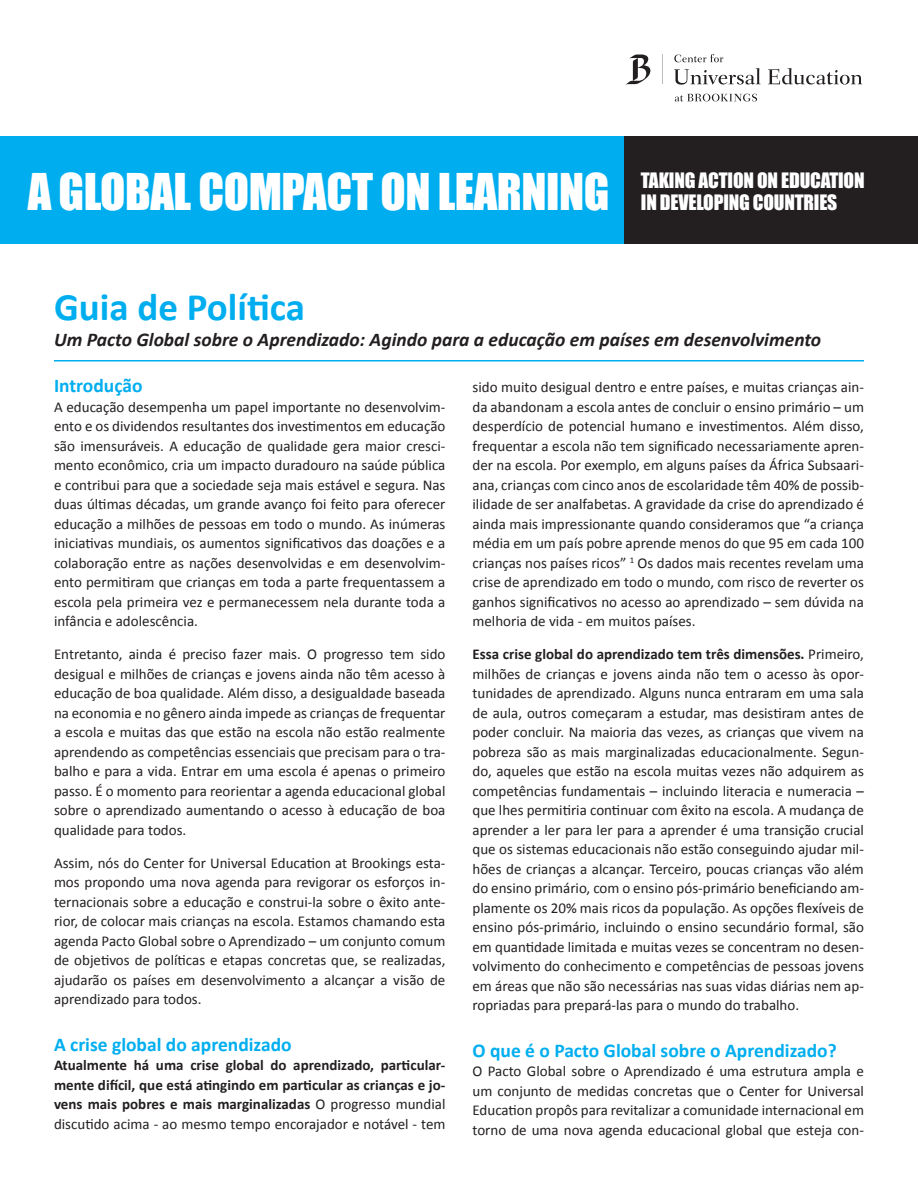
<style>
.page{position:relative;width:918px;height:1188px;background:#fff}
.page>*{position:absolute;margin:0;border:0;box-sizing:border-box;transform-origin:0 0}
.t1{font:46.5px "Impact";letter-spacing:-.01em;color:#fff}
.H1a{font:700 39px "Calibri";color:#00aeef}
.H1b{font:italic 700 19.5px "Calibri";color:#231f20}
.t2{font:700 19.5px "Calibri";color:#00aeef}
.t3{font:19.5px/22.5px "Impact";letter-spacing:-.01em;color:#fff}
.T{font:15px/19.5px "Calibri";color:#231f20;text-align:justify}
.T_after_H{font:15px/19.5px "Calibri";color:#231f20;text-align:justify}
.T_after_H-2{font:700 15px/19.5px "Calibri";color:#231f20;text-align:justify}
.s1{font-weight:400}
.s2{font-weight:700}
</style>
<div class="page">
<div style="left:0;top:136px;width:624px;height:108px;background:#00aeef"></div>
<div style="left:624px;top:136px;width:294px;height:108px;background:#231f20"></div>
<svg style="left:674px;top:54px;width:49px;height:8px"></svg>
<svg style="left:674px;top:68px;width:87px;height:17px"></svg>
<svg style="left:768px;top:68px;width:94px;height:17px"></svg>
<svg style="left:675px;top:94px;width:82px;height:8px"></svg>
<svg style="left:662px;top:55px;width:1px;height:29px"></svg>
<svg style="left:625px;top:55px;width:25px;height:30px"></svg>
<hr style="left:54px;top:360px;width:810px;height:2px;background:#00aeef">
<p class="t1" style="left:28px;top:163px;width:583px">A GLOBAL COMPACT ON LEARNING</p>
<p class="t3" style="left:641px;top:169px;width:225px">TAKING ACTION ON EDUCATION<br>IN DEVELOPING COUNTRIES</p>
<p class="H1a" style="left:54px;top:282px;width:253px">Guia de Política</p>
<p class="H1b" style="left:54px;top:327px;width:769px">Um Pacto Global sobre o Aprendizado: Agindo para a educação em países em desenvolvimento</p>
<h2 class="t2" style="left:54px;top:374px;width:90px">Introdução</h2>
<p class="T_after_H" style="left:54px;top:396px;width:393px">A educação desempenha um papel importante no desenvolvim&shy;ento e os dividendos resultantes dos investimentos em educação são imensuráveis. A educação de qualidade gera maior cresci&shy;mento econômico, cria um impacto duradouro na saúde pública e contribui para que a sociedade seja mais estável e segura. Nas duas últimas décadas, um grande avanço foi feito para oferecer educação a milhões de pessoas em todo o mundo. As inúmeras iniciativas mundiais, os aumentos significativos das doações e a colaboração entre as nações desenvolvidas e em desenvolvim&shy;ento permitiram que crianças em toda a parte frequentassem a escola pela primeira vez e permanecessem nela durante toda a infância e adolescência.</p>
<p class="T" style="left:54px;top:644px;width:393px">Entretanto, ainda é preciso fazer mais. O progresso tem sido desigual e milhões de crianças e jovens ainda não têm acesso à educação de boa qualidade. Além disso, a desigualdade baseada na economia e no gênero ainda impede as crianças de frequentar a escola e muitas das que estão na escola não estão realmente aprendendo as competências essenciais que precisam para o tra&shy;balho e para a vida. Entrar em uma escola é apenas o primeiro passo. É o momento para reorientar a agenda educacional global sobre o aprendizado aumentando o acesso à educação de boa qualidade para todos.</p>
<p class="T" style="left:54px;top:852px;width:393px">Assim, nós do Center for Universal Education at Brookings esta&shy;mos propondo uma nova agenda para revigorar os esforços in&shy;ternacionais sobre a educação e construi-la sobre o êxito ante&shy;rior, de colocar mais crianças na escola. Estamos chamando esta agenda Pacto Global sobre o Aprendizado – um conjunto comum de objetivos de políticas e etapas concretas que, se realizadas, ajudarão os países em desenvolvimento a alcançar a visão de aprendizado para todos.</p>
<h2 class="t2" style="left:54px;top:1032px;width:239px">A crise global do aprendizado</h2>
<p class="T_after_H-2" style="left:54px;top:1055px;width:393px">Atualmente há uma crise global do aprendizado, particular&shy;mente difícil, que está atingindo em particular as crianças e jo&shy;vens mais pobres e mais marginalizadas <span class="s1">O progresso mundial discutido acima - ao mesmo tempo encorajador e notável - tem</span></p>
<p class="T_after_H" style="left:472px;top:377px;width:393px">sido muito desigual dentro e entre países, e muitas crianças ain&shy;da abandonam a escola antes de concluir o ensino primário – um desperdício de potencial humano e investimentos. Além disso, frequentar a escola não tem significado necessariamente apren&shy;der na escola. Por exemplo, em alguns países da África Subsaari&shy;ana, crianças com cinco anos de escolaridade têm 40% de possib&shy;ilidade de ser analfabetas. A gravidade da crise do aprendizado é ainda mais impressionante quando consideramos que “a criança média em um país pobre aprende menos do que 95 em cada 100 crianças nos países ricos” <sup>1</sup> Os dados mais recentes revelam uma crise de aprendizado em todo o mundo, com risco de reverter os ganhos significativos no acesso ao aprendizado – sem dúvida na melhoria de vida - em muitos países.</p>
<p class="T" style="left:472px;top:644px;width:393px"><span class="s2">Essa crise global do aprendizado tem três dimensões.</span> Primeiro, milhões de crianças e jovens ainda não tem o acesso às opor&shy;tunidades de aprendizado. Alguns nunca entraram em uma sala de aula, outros começaram a estudar, mas desistiram antes de poder concluir. Na maioria das vezes, as crianças que vivem na pobreza são as mais marginalizadas educacionalmente. Segun&shy;do, aqueles que estão na escola muitas vezes não adquirem as competências fundamentais – incluindo literacia e numeracia – que lhes permitiria continuar com êxito na escola. A mudança de aprender a ler para ler para a aprender é uma transição crucial que os sistemas educacionais não estão conseguindo ajudar mil&shy;hões de crianças a alcançar. Terceiro, poucas crianças vão além do ensino primário, com o ensino pós-primário beneficiando am&shy;plamente os 20% mais ricos da população. As opções flexíveis de ensino pós-primário, incluindo o ensino secundário formal, são em quantidade limitada e muitas vezes se concentram no desen&shy;volvimento do conhecimento e competências de pessoas jovens em áreas que não são necessárias nas suas vidas diárias nem ap&shy;ropriadas para prepará-las para o mundo do trabalho.</p>
<h2 class="t2" style="left:472px;top:1038px;width:366px">O que é o Pacto Global sobre o Aprendizado?</h2>
<p class="T_after_H" style="left:472px;top:1061px;width:393px">O Pacto Global sobre o Aprendizado é uma estrutura ampla e um conjunto de medidas concretas que o Center for Universal Education propôs para revitalizar a comunidade internacional em torno de uma nova agenda educacional global que esteja con-</p>
</div>
